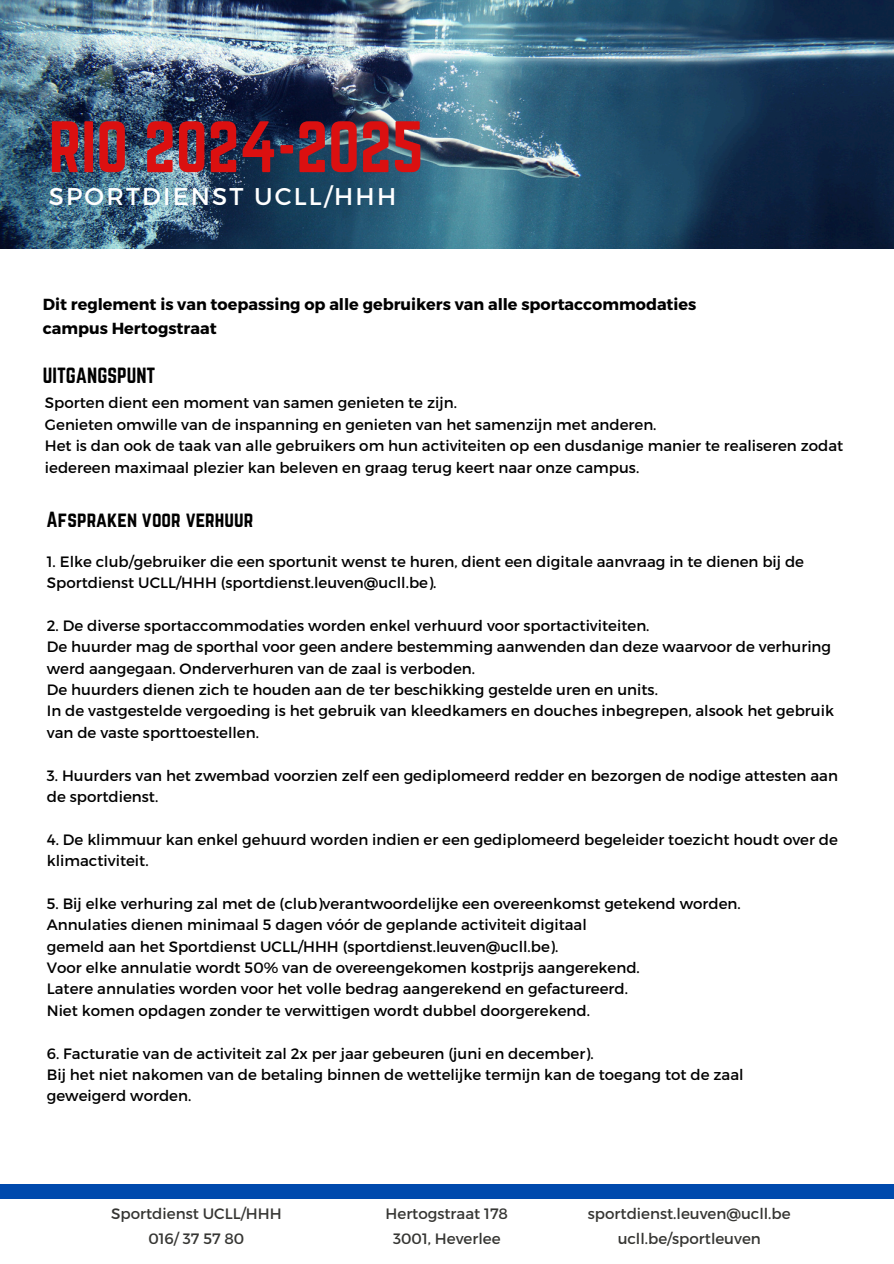
<style>
.page{position:relative;width:894px;height:1264px;background:#fff}
.page>*{position:absolute;margin:0;border:0;box-sizing:border-box;transform-origin:0 0}
.t1{font:63.6px "Norwester";color:#db1010}
.t2{font:24.15px "Montserrat";letter-spacing:.09em;color:#fff}
.t3{font:19.2px "Norwester";color:#000}
.t4{font:700 16.05px/23.7px "Montserrat";color:#000}
.t5{font:15px/21.3px "Montserrat";color:#000}
.t6{font:15px "Montserrat";color:#363633}
</style>
<div class="page">
<img style="left:0;top:0;width:893px;height:248px">
<div style="left:0;top:1183px;width:893px;height:15px;background:#004aad"></div>
<p class="t1" style="left:49px;top:108px;width:376px">RIO 2024-2025</p>
<h4 class="t2" style="left:49px;top:180px;width:349px">SPORTDIENST UCLL/HHH</h4>
<p class="t4" style="left:43px;top:291px;width:655px">Dit reglement is van toepassing op alle gebruikers van alle sportaccommodaties campus Hertogstraat</p>
<p class="t3" style="left:43px;top:363px;width:114px">UITGANGSPUNT</p>
<p class="t5" style="left:45px;top:391px;width:413px">Sporten dient een moment van samen genieten te zijn.</p>
<p class="t5" style="left:45px;top:413px;width:613px">Genieten omwille van de inspanning en genieten van het samenzijn met anderen.</p>
<p class="t5" style="left:45px;top:434px;width:799px">Het is dan ook de taak van alle gebruikers om hun activiteiten op een dusdanige manier te realiseren zodat iedereen maximaal plezier kan beleven en graag terug keert naar onze campus.</p>
<p class="t3" style="left:47px;top:507px;width:208px">Afspraken voor verhuur</p>
<p class="t5" style="left:47px;top:550px;width:758px">1. Elke club/gebruiker die een sportunit wenst te huren, dient een digitale aanvraag in te dienen bij de<br>Sportdienst UCLL/HHH (sportdienst.leuven@ucll.be).</p>
<p class="t5" style="left:47px;top:614px;width:604px">2. De diverse sportaccommodaties worden enkel verhuurd voor sportactiviteiten.</p>
<p class="t5" style="left:47px;top:635px;width:785px">De huurder mag de sporthal voor geen andere bestemming aanwenden dan deze waarvoor de verhuring werd aangegaan. Onderverhuren van de zaal is verboden.</p>
<p class="t5" style="left:47px;top:678px;width:612px">De huurders dienen zich te houden aan de ter beschikking gestelde uren en units.</p>
<p class="t5" style="left:47px;top:699px;width:788px">In de vastgestelde vergoeding is het gebruik van kleedkamers en douches inbegrepen, alsook het gebruik van de vaste sporttoestellen.</p>
<p class="t5" style="left:47px;top:763px;width:792px">3. Huurders van het zwembad voorzien zelf een gediplomeerd redder en bezorgen de nodige attesten aan de sportdienst.</p>
<p class="t5" style="left:47px;top:828px;width:792px">4. De klimmuur kan enkel gehuurd worden indien er een gediplomeerd begeleider toezicht houdt over de klimactiviteit.</p>
<p class="t5" style="left:47px;top:892px;width:695px">5. Bij elke verhuring zal met de (club)verantwoordelijke een overeenkomst getekend worden.</p>
<p class="t5" style="left:47px;top:913px;width:541px">Annulaties dienen minimaal 5 dagen vóór de geplande activiteit digitaal</p>
<p class="t5" style="left:47px;top:934px;width:513px">gemeld aan het Sportdienst UCLL/HHH (sportdienst.leuven@ucll.be).</p>
<p class="t5" style="left:47px;top:956px;width:594px">Voor elke annulatie wordt 50% van de overeengekomen kostprijs aangerekend.</p>
<p class="t5" style="left:47px;top:977px;width:582px">Latere annulaties worden voor het volle bedrag aangerekend en gefactureerd.</p>
<p class="t5" style="left:47px;top:999px;width:544px">Niet komen opdagen zonder te verwittigen wordt dubbel doorgerekend.</p>
<p class="t5" style="left:47px;top:1041px;width:548px">6. Facturatie van de activiteit zal 2x per jaar gebeuren (juni en december).</p>
<p class="t5" style="left:47px;top:1063px;width:698px">Bij het niet nakomen van de betaling binnen de wettelijke termijn kan de toegang tot de zaal</p>
<p class="t5" style="left:47px;top:1084px;width:146px">geweigerd worden.</p>
<h1 class="t6" style="left:111px;top:1203px;width:172px">Sportdienst UCLL/HHH</h1>
<h2 class="t6" style="left:148px;top:1228px;width:97px">016/ 37 57 80</h2>
<h5 class="t6" style="left:385px;top:1203px;width:124px">Hertogstraat 178</h5>
<p class="t6" style="left:393px;top:1228px;width:109px">3001, Heverlee</p>
<p class="t6" style="left:587px;top:1203px;width:204px">sportdienst.leuven@ucll.be</p>
<p class="t6" style="left:617px;top:1228px;width:145px">ucll.be/sportleuven</p>
</div>
